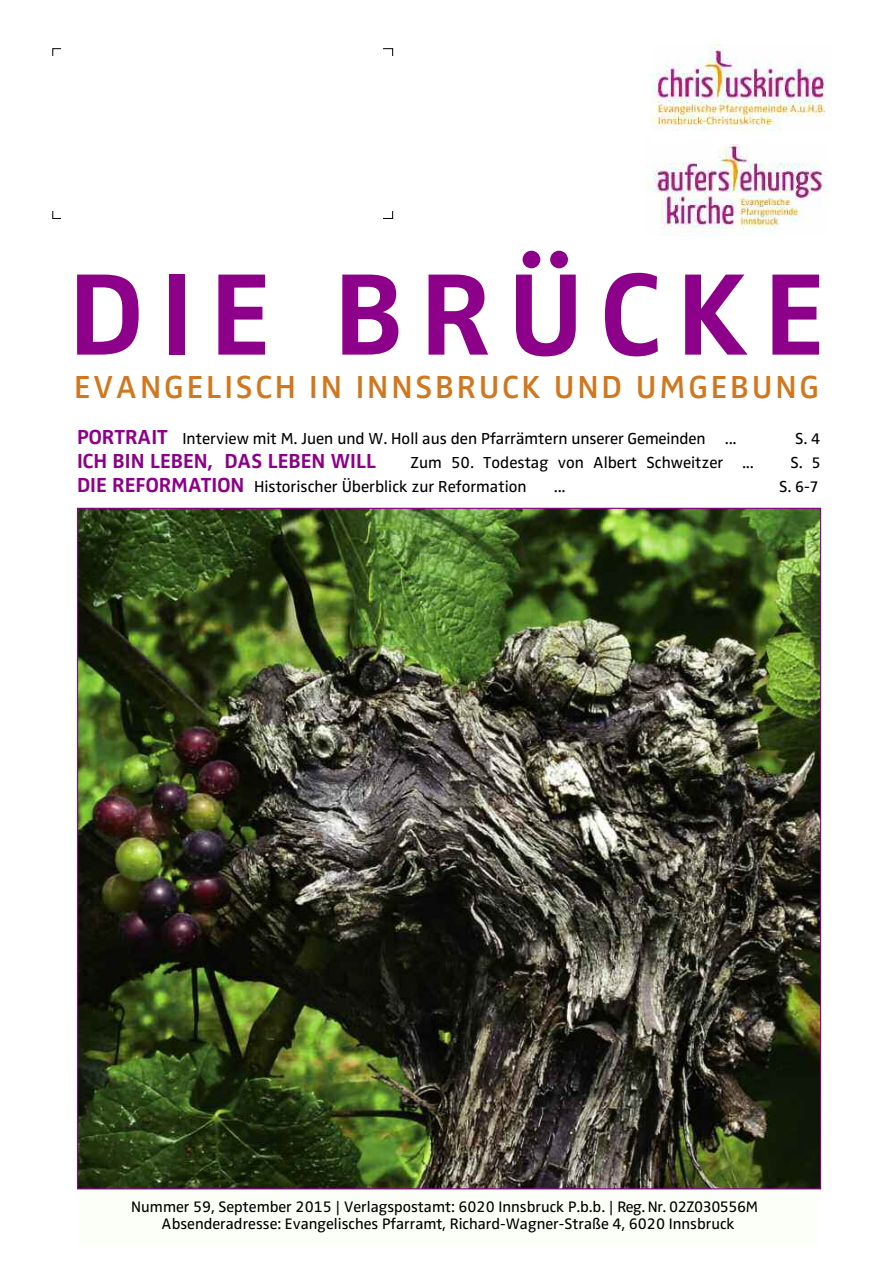
<style>
.page{position:relative;width:893px;height:1263px;background:#fff}
.page>*{position:absolute;margin:0;border:0;box-sizing:border-box;transform-origin:0 0}
.t1{font:700 120px "Zwo";letter-spacing:.13em;color:#8d0089}
.t2{font:600 33px "Zwo";letter-spacing:.085em;color:#d1771d}
.t3{font:700 21px "Zwo";color:#8d0089}
.t4{font:16.5px "Zwo Regular LF";color:#000}
.t5{font:16.5px "Zwo";color:#000}
.t6{font:15.75px/17px "Zwo";color:#000;text-align:center}
.s1{font-family:"Zwo";font-weight:700;font-size:21px;color:#8d0089}
.s2{font-family:"Zwo"}
.s3{font-family:"Zwo Regular LF"}
</style>
<div class="page">
<img style="left:647px;top:144px;width:180px;height:92px">
<img style="left:651px;top:44px;width:174px;height:86px">
<div style="left:78px;top:1191px;width:740px;height:54px;background:#fcfef8"></div>
<img style="left:79px;top:510px;width:740px;height:677px">
<h1 class="t1" style="left:68px;top:251px;width:758px">DIE BRÜCKE</h1>
<h2 class="t2" style="left:74px;top:370px;width:747px">EVANGELISCH IN INNSBRUCK UND UMGEBUNG</h2>
<p class="t4" style="left:77px;top:430px;width:661px"><span class="s1">PORTRAIT</span> Interview mit M. Juen und W. Holl aus den Pfarrämtern <span class="s2">unserer Gemeinden</span> ...</p>
<p class="t4" style="left:795px;top:430px;width:27px">S. 4</p>
<h3 class="t3" style="left:77px;top:450px;width:301px">ICH BIN LEBEN, DAS LEBEN WILL</h3>
<p class="t5" style="left:411px;top:454px;width:345px">Zum 50. Todestag von Albert Schweitzer <span class="s3">...</span></p>
<p class="t4" style="left:791px;top:454px;width:31px">S. 5</p>
<p class="t4" style="left:77px;top:478px;width:451px"><span class="s1">DIE REFORMATION</span> Historischer Überblick zur Reformation</p>
<p class="t4" style="left:554px;top:478px;width:13px">...</p>
<p class="t4" style="left:779px;top:478px;width:41px">S. 6-7</p>
<p class="t6" style="left:131px;top:1198px;width:628px">Nummer 59, September 2015 | Verlagspostamt: 6020 Innsbruck P.b.b. | Reg. Nr. 02Z030556M<br>Absenderadresse: Evangelisches Pfarramt, Richard-Wagner-Straße 4, 6020 Innsbruck</p>
</div>
